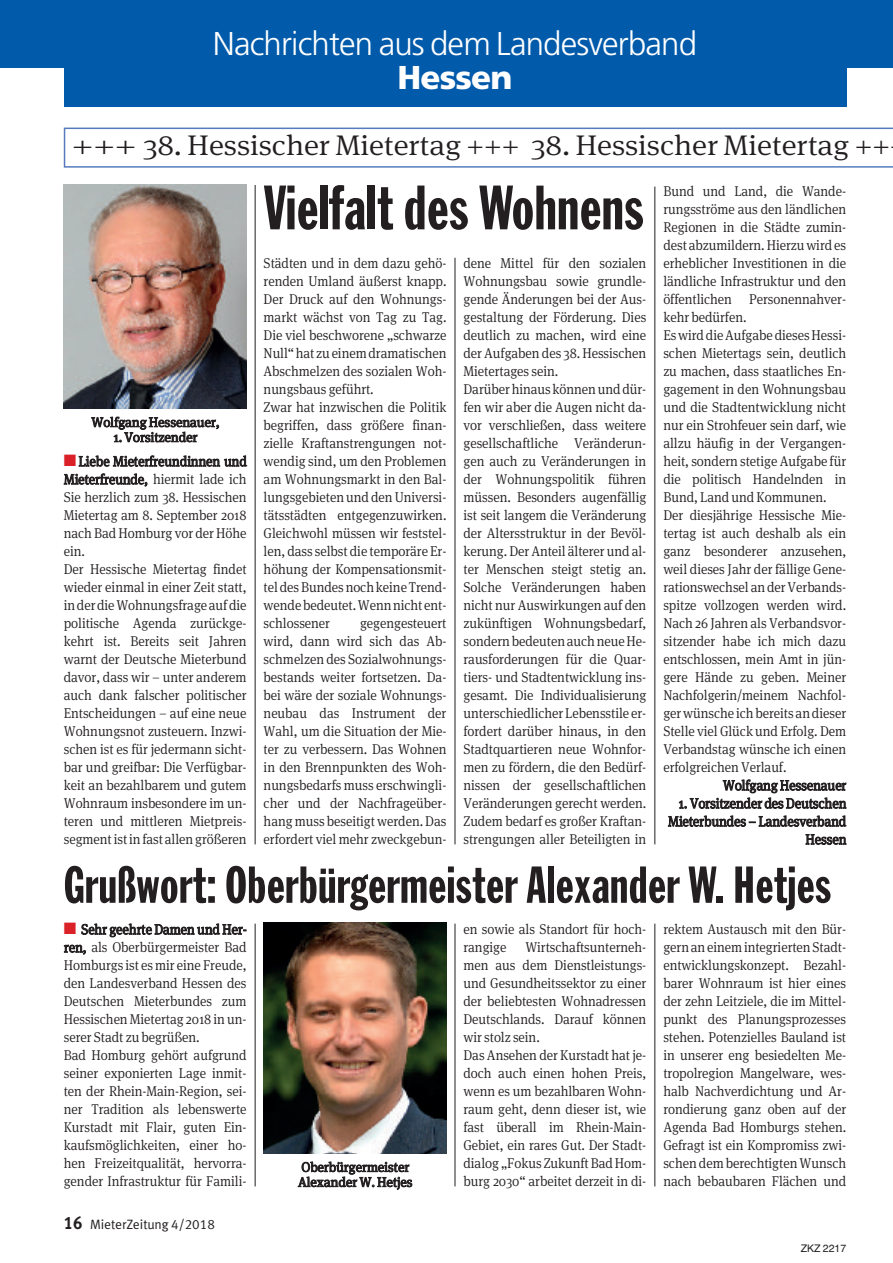
<style>
.page{position:relative;width:893px;height:1263px;background:#fff}
.page>*{position:absolute;margin:0;border:0;box-sizing:border-box;transform-origin:0 0}
.t1{font:61.5px "Franklin Gothic Extra Cond";letter-spacing:.01em;color:#231f20}
.t2{font:51px "Franklin Gothic Extra Cond";letter-spacing:.01em;color:#231f20}
.t3{font:300 33px "Frutiger";letter-spacing:-.025em;color:#fff}
.t4{font:900 33px "Frutiger";letter-spacing:-.025em;color:#fff}
.t5{font:300 28.5px "Meta Serif OT";letter-spacing:-.005em;color:#231f20;scale:1.35 1}
.t6{font:300 14.25px/18px "Meta Serif OT";letter-spacing:-.005em;color:#231f20;scale:.94 1}
.t7{font:300 13.5px/15px "Meta Serif OT";letter-spacing:-.005em;color:#231f20}
.t8{font:13.5px "VZ Meta LF";color:#231f20}
.t9{font:10.5px "Helvetica";color:#231f20}
.s1{color:#db2128}
.s2{font-weight:700;font-size:18px}
</style>
<div class="page">
<div style="left:0;top:0;width:893px;height:67px;background:#015aaa"></div>
<hr style="left:255px;top:185px;width:1px;height:659px;background:#231f20">
<hr style="left:255px;top:924px;width:1px;height:262px;background:#231f20">
<hr style="left:455px;top:924px;width:1px;height:262px;background:#231f20">
<hr style="left:655px;top:924px;width:1px;height:262px;background:#231f20">
<hr style="left:455px;top:258px;width:1px;height:586px;background:#231f20">
<hr style="left:655px;top:187px;width:1px;height:657px;background:#231f20">
<div style="left:64px;top:64px;width:782px;height:42px;background:#015aaa"></div>
<img style="left:64px;top:184px;width:183px;height:224px">
<img style="left:264px;top:923px;width:182px;height:231px">
<svg style="left:64px;top:128px;width:829px;height:40px"></svg>
<h3 class="t3" style="left:213px;top:30px;width:486px">Nachrichten aus dem Landesverband</h3>
<h3 class="t4" style="left:397px;top:65px;width:116px">Hessen</h3>
<h3 class="t5" style="left:72px;top:135px;width:608px">+++ 38. Hessischer Mietertag +++ 38. Hessischer Mietertag ++</h3>
<p class="t7" style="left:91px;top:416px;width:130px">Wolfgang Hessenauer,</p>
<p class="t7" style="left:113px;top:431px;width:86px">1. Vorsitzender</p>
<p class="t6" style="left:64px;top:453px;width:196px"><span class="s1">■</span> Liebe Mieterfreundinnen und<br>Mieterfreunde, hiermit lade ich<br>Sie herzlich zum 38. Hessischen<br>Mietertag am 8. September 2018 nach Bad Homburg vor der Höhe ein.<br>Der Hessische Mietertag findet wieder einmal in einer Zeit statt, inderdieWohnungsfrageaufdie politische Agenda zurückge&shy;kehrt ist. Bereits seit Jahren warnt der Deutsche Mieterbund davor, dass wir – unter anderem auch dank falscher politischer<br>Entscheidungen – auf eine neue<br>Wohnungsnot zusteuern. Inzwi&shy;schen ist es für jedermann sicht&shy;bar und greifbar: Die Verfügbar&shy;keit an bezahlbarem und gutem<br>Wohnraum insbesondere im un&shy;teren und mittleren Mietpreis&shy;segmentistinfast allengrößeren</p>
<h1 class="t1" style="left:264px;top:186px;width:382px">Vielfalt des Wohnens</h1>
<p class="t6" style="left:264px;top:255px;width:196px">Städten und in dem dazu gehö&shy;renden Umland äußerst knapp.<br>Der Druck auf den Wohnungs&shy;markt wächst von Tag zu Tag.<br>Die viel beschworene „schwarze<br>Null“hat zueinemdramatischen<br>Abschmelzen des sozialen Woh&shy;nungsbaus geführt.<br>Zwar hat inzwischen die Politik begriffen, dass größere finan&shy;zielle Kraftanstrengungen not&shy;wendig sind, um den Problemen am Wohnungsmarkt in den Bal&shy;lungsgebieten und den Universi&shy;tätsstädten entgegenzuwirken.<br>Gleichwohl müssen wir feststel&shy;len, dass selbst die temporäre Er&shy;höhung der Kompensationsmit&shy;teldesBundesnochkeineTrend&shy;wendebedeutet.Wennnicht ent&shy;schlossener</p>
<p class="t6" style="left:463px;top:255px;width:196px">dene Mittel für den sozialen<br>Wohnungsbau sowie grundle&shy;gende Änderungen bei der Aus&shy;gestaltung der Förderung. Dies deutlich zu machen, wird eine der Aufgaben des 38. Hessischen<br>Mietertages sein.<br>Darüberhinauskönnenunddür&shy;fen wir aber die Augen nicht da&shy;vor verschließen, dass weitere gesellschaftliche Veränderun&shy;gen auch zu Veränderungen in der Wohnungspolitik führen müssen. Besonders augenfällig ist seit langem die Veränderung der Altersstruktur in der Bevöl&shy;kerung. Der Anteil älterer und al&shy;ter Menschen steigt stetig an.<br>Solche Veränderungen haben nicht nur Auswirkungen auf den zukünftigen Wohnungsbedarf, sondernbedeutenauchneueHe&shy;rausforderungen für die Quar&shy;tiers- und Stadtentwicklung ins&shy;gesamt. Die Individualisierung unterschiedlicher Lebensstile er&shy;fordert darüber hinaus, in den<br>Stadtquartieren neue Wohnfor&shy;men zu fördern, die den Bedürf&shy;nissen der gesellschaftlichen<br>Veränderungen gerecht werden.<br>Zudem bedarf es großer Kraftan&shy;strengungen aller Beteiligten in</p>
<p class="t6" style="left:264px;top:615px;width:196px;text-align:justify;text-indent:96px">gegengesteuert wird, dann wird sich das Ab&shy;schmelzen des Sozialwohnungs&shy;bestands weiter fortsetzen. Da&shy;bei wäre der soziale Wohnungs&shy;neubau das Instrument der Wahl, um die Situation der Mie&shy;ter zu verbessern. Das Wohnen in den Brennpunkten des Woh&shy;nungsbedarfs muss erschwingli&shy;cher und der Nachfrageüber&shy;hang muss beseitigt werden. Das erfordert viel mehr zweckgebun-</p>
<p class="t6" style="left:663px;top:183px;width:196px">Bund und Land, die Wande-</p>
<p class="t6" style="left:663px;top:201px;width:196px">rungsströme aus den ländlichen</p>
<p class="t6" style="left:663px;top:219px;width:196px">Regionen in die Städte zumin-</p>
<p class="t6" style="left:663px;top:237px;width:196px">dest abzumildern. Hierzuwird es</p>
<p class="t6" style="left:663px;top:255px;width:196px">erheblicher Investitionen in die</p>
<p class="t6" style="left:663px;top:273px;width:196px">ländliche Infrastruktur und den</p>
<p class="t6" style="left:663px;top:291px;width:196px">öffentlichen Personennahver-</p>
<p class="t6" style="left:663px;top:309px;width:90px">kehr bedürfen.</p>
<p class="t6" style="left:663px;top:327px;width:196px">EswirddieAufgabediesesHessi-</p>
<p class="t6" style="left:663px;top:345px;width:196px">schen Mietertags sein, deutlich</p>
<p class="t6" style="left:663px;top:363px;width:196px">zu machen, dass staatliches En-</p>
<p class="t6" style="left:663px;top:381px;width:196px">gagement in den Wohnungsbau</p>
<p class="t6" style="left:663px;top:399px;width:196px">und die Stadtentwicklung nicht</p>
<p class="t6" style="left:663px;top:417px;width:196px">nur ein Strohfeuer sein darf, wie</p>
<p class="t6" style="left:663px;top:435px;width:196px">allzu häufig in der Vergangen-</p>
<p class="t6" style="left:663px;top:453px;width:196px">heit, sondern stetige Aufgabe für</p>
<p class="t6" style="left:663px;top:471px;width:196px">die politisch Handelnden in</p>
<p class="t6" style="left:663px;top:489px;width:175px">Bund, Land und Kommunen.</p>
<p class="t6" style="left:663px;top:507px;width:196px">Der diesjährige Hessische Mie-</p>
<p class="t6" style="left:663px;top:525px;width:196px">tertag ist auch deshalb als ein</p>
<p class="t6" style="left:663px;top:543px;width:196px">ganz besonderer anzusehen,</p>
<p class="t6" style="left:663px;top:561px;width:196px">weil dieses Jahr der fällige Gene-</p>
<p class="t6" style="left:663px;top:579px;width:196px">rationswechsel anderVerbands-</p>
<p class="t6" style="left:663px;top:597px;width:196px">spitze vollzogen werden wird.</p>
<p class="t6" style="left:663px;top:615px;width:196px">Nach 26 Jahren als Verbandsvor-</p>
<p class="t6" style="left:663px;top:633px;width:196px">sitzender habe ich mich dazu</p>
<p class="t6" style="left:663px;top:651px;width:196px">entschlossen, mein Amt in jün-</p>
<p class="t6" style="left:663px;top:669px;width:196px">gere Hände zu geben. Meiner</p>
<p class="t6" style="left:663px;top:687px;width:196px">Nachfolgerin/meinem Nachfol-</p>
<p class="t6" style="left:663px;top:705px;width:196px">gerwünsche ichbereits andieser</p>
<p class="t6" style="left:663px;top:723px;width:196px">Stelle viel Glück und Erfolg. Dem</p>
<p class="t6" style="left:663px;top:741px;width:196px">Verbandstag wünsche ich einen</p>
<p class="t6" style="left:663px;top:759px;width:133px">erfolgreichen Verlauf.</p>
<p class="t6" style="left:723px;top:777px;width:133px">Wolfgang Hessenauer</p>
<p class="t6" style="left:668px;top:795px;width:191px;text-align:right">1. Vorsitzender des Deutschen<br>Mieterbundes – Landesverband<br>Hessen</p>
<h2 class="t2" style="left:64px;top:866px;width:769px">Grußwort: Oberbürgermeister Alexander W. Hetjes</h2>
<p class="t6" style="left:64px;top:921px;width:196px"><span class="s1">■</span> Sehr geehrte Damen und Her&shy;ren, als Oberbürgermeister Bad<br>Homburgs ist es mir eine Freude, den Landesverband Hessen des<br>Deutschen Mieterbundes zum<br>Hessischen Mietertag 2018 in un&shy;serer Stadt zu begrüßen.<br>Bad Homburg gehört aufgrund seiner exponierten Lage inmit&shy;ten der Rhein-Main-Region, sei&shy;ner Tradition als lebenswerte<br>Kurstadt mit Flair, guten Ein&shy;kaufsmöglichkeiten, einer ho&shy;hen Freizeitqualität, hervorra&shy;gender Infrastruktur für Famili-</p>
<p class="t6" style="left:463px;top:921px;width:196px">en sowie als Standort für hoch&shy;rangige</p>
<p class="t6" style="left:663px;top:921px;width:196px;text-align:justify">rektem Austausch mit den Bür&shy;gernaneinemintegriertenStadt&shy;entwicklungskonzept. Bezahl&shy;barer Wohnraum ist hier eines der zehn Leitziele, die im Mittel&shy;punkt des Planungsprozesses stehen. Potenzielles Bauland ist in unserer eng besiedelten Me&shy;tropolregion Mangelware, wes&shy;halb Nachverdichtung und Ar&shy;rondierung ganz oben auf der Agenda Bad Homburgs stehen.<br>Gefragt ist ein Kompromiss zwi&shy;schen dem berechtigten Wunsch nach bebaubaren Flächen und</p>
<p class="t6" style="left:463px;top:939px;width:196px;text-indent:62px">Wirtschaftsunterneh&shy;men aus dem Dienstleistungs&shy;und Gesundheitssektor zu einer der beliebtesten Wohnadressen<br>Deutschlands. Darauf können wir stolz sein.<br>Das Ansehen der Kurstadt hat je&shy;doch auch einen hohen Preis, wenn es um bezahlbaren Wohn&shy;raum geht, denn dieser ist, wie fast überall im Rhein-Main-<br>Gebiet, ein rares Gut. Der Stadt&shy;dialog „Fokus ZukunftBad Hom&shy;burg 2030“ arbeitet derzeit in di-</p>
<p class="t7" style="left:298px;top:1160px;width:116px">Oberbürgermeister<br>Alexander W. Hetjes</p>
<p class="t8" style="left:64px;top:1216px;width:153px"><span class="s2">16</span> MieterZeitung 4/2018</p>
<p class="t9" style="left:801px;top:1242px;width:47px">ZKZ 2217</p>
</div>
